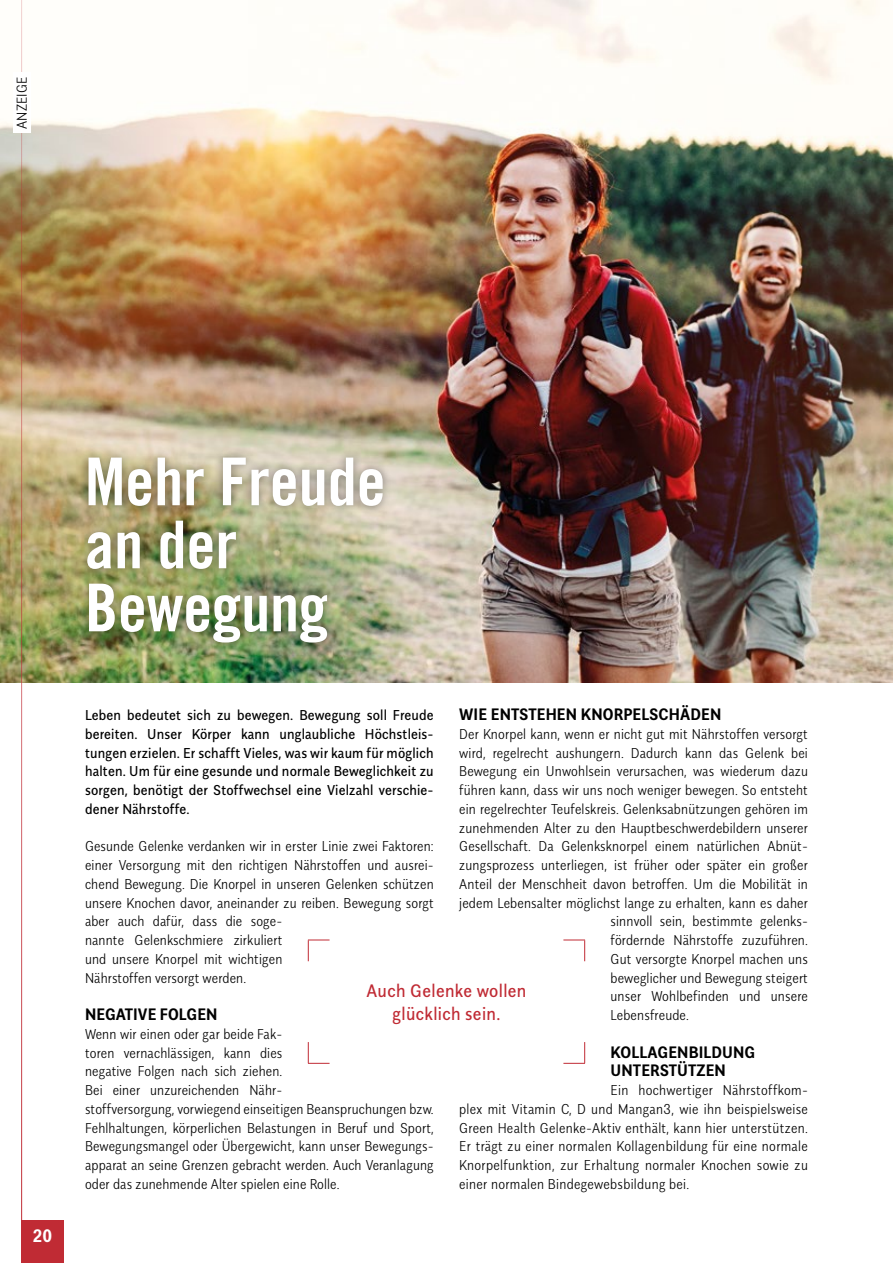
<style>
.page{position:relative;width:893px;height:1263px;background:#fff}
.page>*{position:absolute;margin:0;border:0;box-sizing:border-box;transform-origin:0 0}
.t1{font:66px/63px "Trade Gothic LT Std Bd Cn 20";letter-spacing:-.005em;color:#fff}
.t2{font:18px/22.5px "Alergia Condensed";letter-spacing:.02em;color:#c02b34;text-align:center}
.t3{font:600 18px "Alergia Condensed";color:#fff}
.t4{font:600 16.5px/18.8px "Alergia Condensed";letter-spacing:.01em;color:#000}
.t5{font:200 14.25px/18.8px "Alergia Condensed";letter-spacing:.01em;color:#000}
.t6{font:14.25px/18.8px "Alergia Condensed";letter-spacing:.01em;color:#000;text-align:justify}
</style>
<div class="page">
<img style="left:0;top:0;width:893px;height:683px">
<div style="left:21px;top:1220px;width:43px;height:43px;background:#c02b34"></div>
<hr style="left:21px;top:0;width:1px;height:1225px;background:#c02b34">
<div style="left:13px;top:72px;width:18px;height:61px;background:#fff"></div>
<div style="left:78px;top:448px;width:314px;height:204px;background:#000;opacity:.45"></div>
<svg style="left:308px;top:940px;width:22px;height:21px"></svg>
<svg style="left:563px;top:940px;width:22px;height:21px"></svg>
<svg style="left:308px;top:1042px;width:22px;height:22px"></svg>
<svg style="left:563px;top:1042px;width:22px;height:22px"></svg>
<p class="t5" style="left:11px;top:129px;width:54px;rotate:-90deg">ANZEIGE</p>
<p class="t3" style="left:33px;top:1222px;width:21px">20</p>
<h1 class="t1" style="left:85px;top:450px;width:302px">Mehr Freude an der<br>Bewegung</h1>
<p class="t4" style="left:459px;top:703px;width:264px">WIE ENTSTEHEN KNORPELSCHÄDEN</p>
<p class="t5" style="left:459px;top:723px;width:350px">Der Knorpel kann, wenn er nicht gut mit Nährstoffen versorgt</p>
<p class="t5" style="left:459px;top:742px;width:350px">wird, regelrecht aushungern. Dadurch kann das Gelenk bei</p>
<p class="t5" style="left:459px;top:761px;width:350px">Bewegung ein Unwohlsein verursachen, was wiederum dazu</p>
<p class="t5" style="left:459px;top:780px;width:350px">führen kann, dass wir uns noch weniger bewegen. So entsteht</p>
<p class="t5" style="left:459px;top:798px;width:350px">ein regelrechter Teufelskreis. Gelenksabnützungen gehören im</p>
<p class="t5" style="left:459px;top:817px;width:350px">zunehmenden Alter zu den Hauptbeschwerdebildern unserer</p>
<p class="t5" style="left:459px;top:836px;width:350px">Gesellschaft. Da Gelenksknorpel einem natürlichen Abnüt-</p>
<p class="t5" style="left:459px;top:855px;width:350px">zungsprozess unterliegen, ist früher oder später ein großer</p>
<p class="t5" style="left:459px;top:873px;width:350px">Anteil der Menschheit davon betroffen. Um die Mobilität in</p>
<p class="t5" style="left:459px;top:892px;width:350px">jedem Lebensalter möglichst lange zu erhalten, kann es daher</p>
<p class="t5" style="left:611px;top:911px;width:199px">sinnvoll sein, bestimmte gelenks-</p>
<p class="t5" style="left:611px;top:930px;width:199px">fördernde Nährstoffe zuzuführen.</p>
<p class="t5" style="left:611px;top:948px;width:199px">Gut versorgte Knorpel machen uns</p>
<p class="t5" style="left:611px;top:967px;width:199px">beweglicher und Bewegung steigert</p>
<p class="t5" style="left:611px;top:986px;width:199px">unser Wohlbefinden und unsere</p>
<p class="t5" style="left:611px;top:1005px;width:80px">Lebensfreude.</p>
<p class="t4" style="left:611px;top:1041px;width:146px">KOLLAGENBILDUNG<br>UNTERSTÜTZEN</p>
<p class="t5" style="left:459px;top:1080px;width:350px;text-align:justify;text-indent:151px">Ein hochwertiger Nährstoffkom&shy;plex mit Vitamin C, D und Mangan3, wie ihn beispielsweise Green Health Gelenke-Aktiv enthält, kann hier unterstützen.<br>Er trägt zu einer normalen Kollagenbildung für eine normale Knorpelfunktion, zur Erhaltung normaler Knochen sowie zu einer normalen Bindegewebsbildung bei.</p>
<p class="t6" style="left:85px;top:705px;width:350px">Leben bedeutet sich zu bewegen. Bewegung soll Freude bereiten. Unser Körper kann unglaubliche Höchstleis&shy;tungen erzielen. Er schafft Vieles, was wir kaum für möglich halten. Um für eine gesunde und normale Beweglichkeit zu sorgen, benötigt der Stoffwechsel eine Vielzahl verschie&shy;dener Nährstoffe.</p>
<p class="t5" style="left:85px;top:836px;width:350px">Gesunde Gelenke verdanken wir in erster Linie zwei Faktoren: einer Versorgung mit den richtigen Nährstoffen und ausrei&shy;chend Bewegung. Die Knorpel in unseren Gelenken schützen unsere Knochen davor, aneinander zu reiben. Bewegung sorgt aber auch dafür, dass die soge-<br>nannte Gelenkschmiere zirkuliert<br>und unsere Knorpel mit wichtigen<br>Nährstoffen versorgt werden.</p>
<p class="t4" style="left:85px;top:1003px;width:134px">NEGATIVE FOLGEN</p>
<p class="t5" style="left:85px;top:1023px;width:350px">Wenn wir einen oder gar beide Fak-<br>toren vernachlässigen, kann dies<br>negative Folgen nach sich ziehen.<br>Bei einer unzureichenden Nähr-<br>stoffversorgung, vorwiegend einseitigen Beanspruchungen bzw.<br>Fehlhaltungen, körperlichen Belastungen in Beruf und Sport, Bewegungsmangel oder Übergewicht, kann unser Bewegungs&shy;apparat an seine Grenzen gebracht werden. Auch Veranlagung oder das zunehmende Alter spielen eine Rolle.</p>
<p class="t2" style="left:366px;top:978px;width:162px">Auch Gelenke wollen glücklich sein.</p>
</div>
